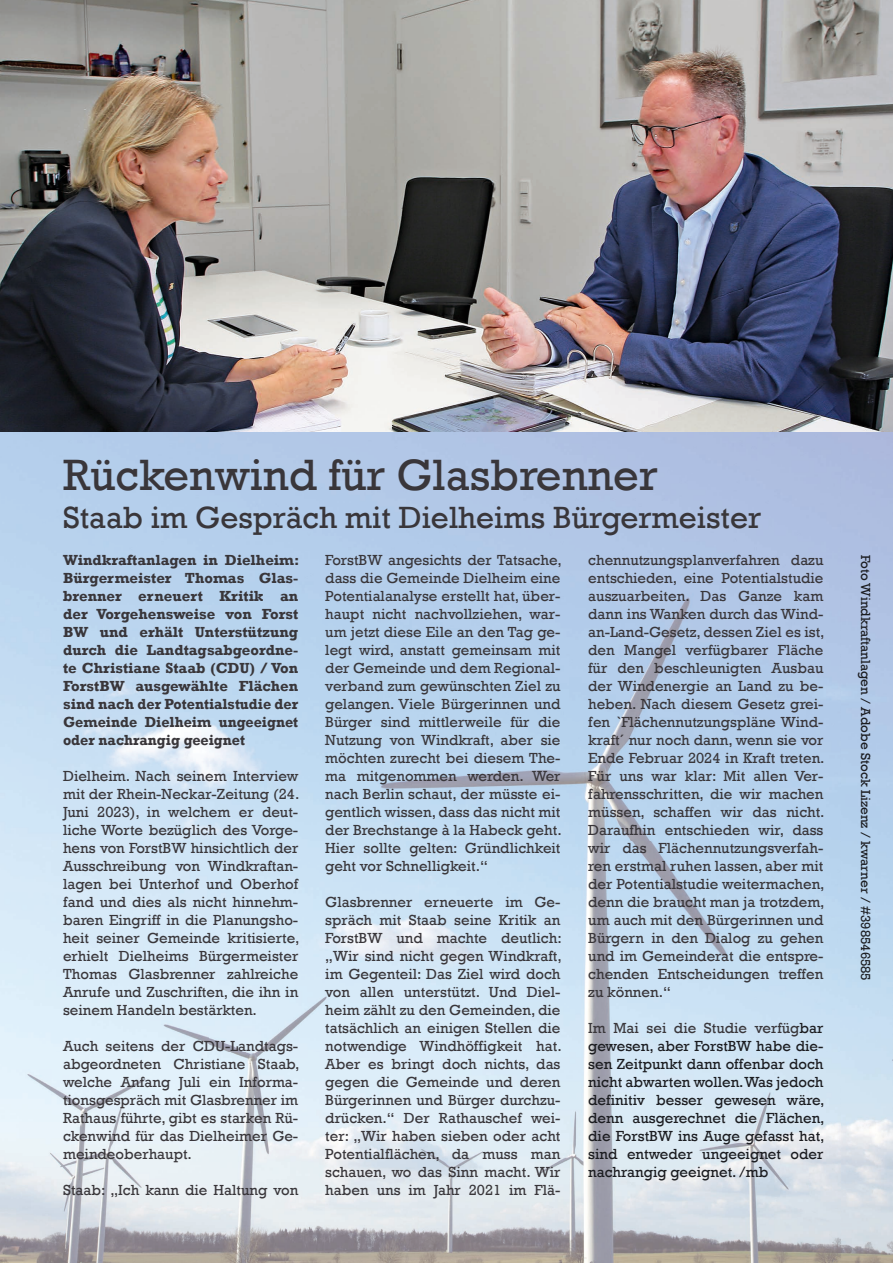
<style>
.page{position:relative;width:893px;height:1263px;background:#fff}
.page>*{position:absolute;margin:0;border:0;box-sizing:border-box;transform-origin:0 0}
.t1{font:45px "Rockwell";color:#39363a}
.t2{font:31.5px "Rockwell";color:#39363a}
.t3{font:15px/18px "Rockwell";color:#39363a;text-align:justify}
.t4{font:700 15px/18px "Rockwell";color:#39363a;text-align:justify}
.t5{font:15px/18px "Rockwell";color:#1b1c20;text-align:justify}
.t6{font:13.5px "Rockwell";color:#1b1c20}
.s1{color:#39363a}
</style>
<div class="page">
<img style="left:0;top:432px;width:893px;height:831px">
<img style="left:0;top:0;width:893px;height:432px">
<h1 class="t1" style="left:63px;top:449px;width:596px">Rückenwind für Glasbrenner</h1>
<h2 class="t2" style="left:63px;top:499px;width:700px">Staab im Gespräch mit Dielheims Bürgermeister</h2>
<p class="t4" style="left:63px;top:551px;width:238px">Windkraftanlagen in Dielheim:<br>Bürgermeister Thomas Glas&shy;brenner erneuert Kritik an der Vorgehensweise von Forst BW und erhält Unterstützung durch die Landtagsabgeordne&shy;te Christiane Staab (CDU) / Von ForstBW ausgewählte Flächen sind nach der Potentialstudie der Gemeinde Dielheim ungeeignet oder nachrangig geeignet</p>
<p class="t3" style="left:63px;top:767px;width:238px">Dielheim. Nach seinem Interview mit der Rhein-Neckar-Zeitung (24.<br>Juni 2023), in welchem er deut&shy;liche Worte bezüglich des Vorge&shy;hens von ForstBW hinsichtlich der Ausschreibung von Windkraftan&shy;lagen bei Unterhof und Oberhof fand und dies als nicht hinnehm&shy;baren Eingriff in die Planungsho&shy;heit seiner Gemeinde kritisierte, erhielt Dielheims Bürgermeister Thomas Glasbrenner zahlreiche Anrufe und Zuschriften, die ihn in seinem Handeln bestärkten.</p>
<p class="t3" style="left:63px;top:1037px;width:238px">Auch seitens der CDU-Landtags&shy;abgeordneten Christiane Staab, welche Anfang Juli ein Informa&shy;tionsgespräch mit Glasbrenner im Rathaus führte, gibt es starken Rü&shy;ckenwind für das Dielheimer Ge&shy;meindeoberhaupt.</p>
<p class="t3" style="left:63px;top:1181px;width:237px">Staab: „Ich kann die Haltung von</p>
<p class="t3" style="left:325px;top:551px;width:238px">ForstBW angesichts der Tatsache, dass die Gemeinde Dielheim eine Potentialanalyse erstellt hat, über&shy;haupt nicht nachvollziehen, war&shy;um jetzt diese Eile an den Tag ge&shy;legt wird, anstatt gemeinsam mit der Gemeinde und dem Regional&shy;verband zum gewünschten Ziel zu gelangen. Viele Bürgerinnen und Bürger sind mittlerweile für die Nutzung von Windkraft, aber sie möchten zurecht bei diesem The&shy;ma mitgenommen werden. Wer nach Berlin schaut, der müsste ei&shy;gentlich wissen, dass das nicht mit der Brechstange à la Habeck geht.<br>Hier sollte gelten: Gründlichkeit geht vor Schnelligkeit.“</p>
<p class="t3" style="left:325px;top:893px;width:238px">Glasbrenner erneuerte im Ge&shy;spräch mit Staab seine Kritik an ForstBW und machte deutlich: „Wir sind nicht gegen Windkraft, im Gegenteil: Das Ziel wird doch von allen unterstützt. Und Diel&shy;heim zählt zu den Gemeinden, die tatsächlich an einigen Stellen die notwendige Windhöffigkeit hat.<br>Aber es bringt doch nichts, das gegen die Gemeinde und deren Bürgerinnen und Bürger durchzu&shy;drücken.“ Der Rathauschef wei&shy;ter: „Wir haben sieben oder acht Potentialflächen, da muss man schauen, wo das Sinn macht. Wir haben uns im Jahr 2021 im Flä-</p>
<p class="t3" style="left:588px;top:551px;width:238px">chennutzungsplanverfahren dazu entschieden, eine Potentialstudie auszuarbeiten. Das Ganze kam dann ins Wanken durch das Wind&shy;an-Land-Gesetz, dessen Ziel es ist, den Mangel verfügbarer Fläche für den beschleunigten Ausbau der Windenergie an Land zu be&shy;heben. Nach diesem Gesetz grei&shy;fen `Flächennutzungspläne Wind&shy;kraft´ nur noch dann, wenn sie vor Ende Februar 2024 in Kraft treten.<br>Für uns war klar: Mit allen Ver&shy;fahrensschritten, die wir machen müssen, schaffen wir das nicht.<br>Daraufhin entschieden wir, dass wir das Flächennutzungsverfah&shy;ren erstmal ruhen lassen, aber mit der Potentialstudie weitermachen, denn die braucht man ja trotzdem, um auch mit den Bürgerinnen und Bürgern in den Dialog zu gehen und im Gemeinderat die entspre&shy;chenden Entscheidungen treffen zu können.“</p>
<p class="t5" style="left:588px;top:1019px;width:238px"><span class="s1">Im Mai sei die Studie verfüg</span>bar gewesen, aber ForstBW habe die&shy;sen Zeitpunkt dann offenbar doch nicht abwarten wollen. Was jedoch definitiv besser gewesen wäre, denn ausgerechnet die Flächen, die ForstBW ins Auge gefasst hat, sind entweder ungeeignet oder nachrangig geeignet. /mb</p>
<p class="t6" style="left:873px;top:555px;width:427px;rotate:90deg">Foto Windkraftanlagen / Adobe Stock Lizenz / kwarner / #398546585</p>
</div>
